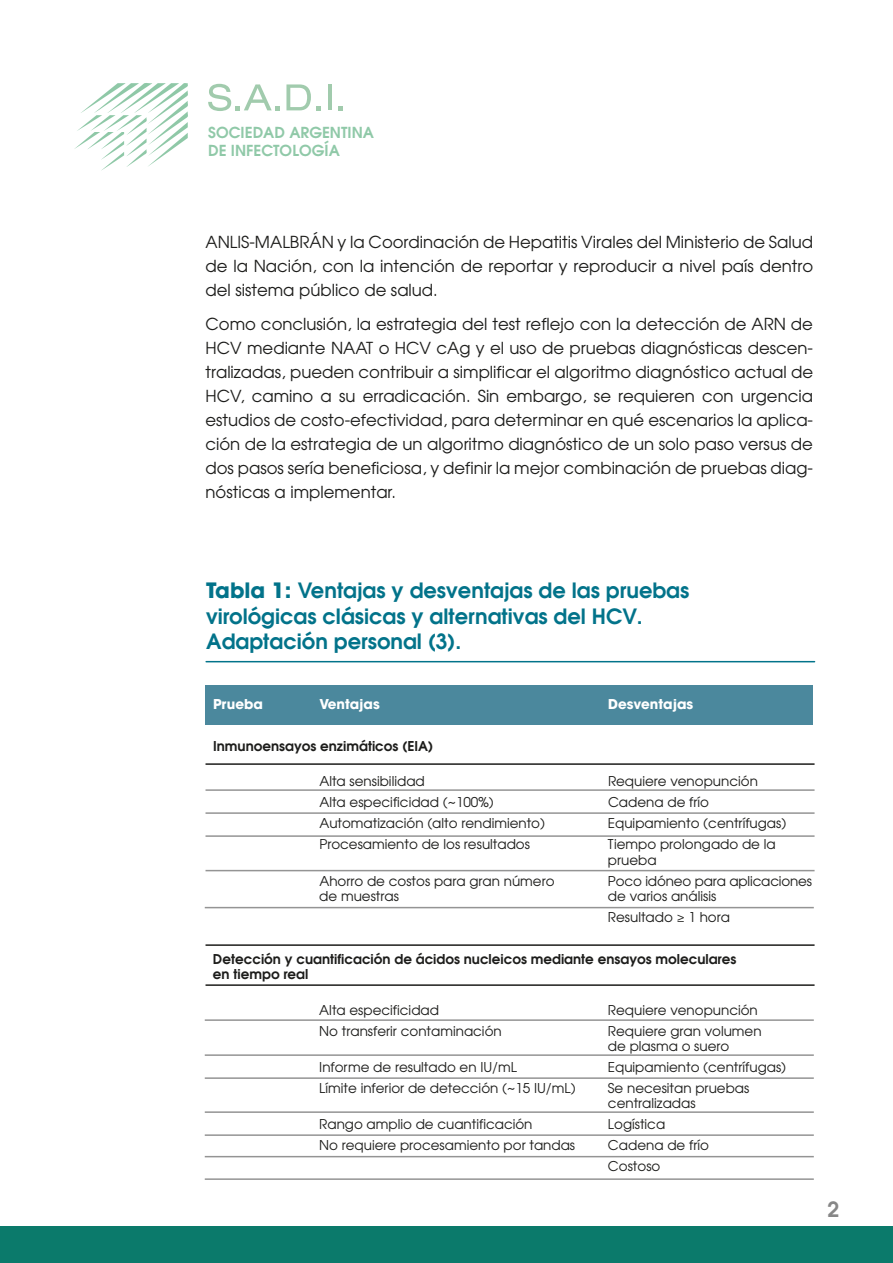
<style>
.page{position:relative;width:893px;height:1263px;background:#fff}
.page>*{position:absolute;margin:0;border:0;box-sizing:border-box;transform-origin:0 0}
.t1{font:600 21px/25.2px "Avant Garde";color:#02738a}
.t2{font:600 21px "Avant Garde";color:#878787}
.t3{font:16.5px/24px "Avant Garde";color:#1d1d1b;text-align:justify}
.t4{font:600 15.15px/18.1px "Avant Garde";color:#168e49}
.t5{font:13.5px/21px "Avant Garde";color:#1d1d1b}
.t6{font:600 13.5px/15px "Avant Garde";color:#1d1d1b}
.t7{font:700 13.5px "Avant Garde";color:#fff}
.s1{font-weight:700}
.s2{font-family:"Myriad Pro"}
</style>
<div class="page">
<div style="left:206px;top:685px;width:607px;height:39px;background:#4b889d"></div>
<svg style="left:74px;top:83px;width:114px;height:88px"></svg>
<svg style="left:208px;top:84px;width:72px;height:27px"></svg>
<svg style="left:286px;top:84px;width:35px;height:26px"></svg>
<hr style="left:328px;top:84px;width:4px;height:26px;background:#a1cbad">
<svg style="left:339px;top:106px;width:4px;height:4px"></svg>
<div style="left:0;top:1227px;width:893px;height:36px;background:#0b7a6b"></div>
<hr style="left:206px;top:661px;width:609px;height:1px;background:#02738a">
<hr style="left:206px;top:763px;width:608px;height:2px;background:#1d1d1b">
<hr style="left:206px;top:984px;width:608px;height:2px;background:#1d1d1b">
<hr style="left:206px;top:944px;width:608px;height:2px;background:#1d1d1b">
<hr style="left:206px;top:789px;width:608px;height:2px;background:#949494">
<hr style="left:206px;top:812px;width:608px;height:2px;background:#949494">
<hr style="left:206px;top:835px;width:608px;height:2px;background:#949494">
<hr style="left:206px;top:870px;width:608px;height:1px;background:#949494">
<hr style="left:205px;top:907px;width:609px;height:1px;background:#949494">
<hr style="left:205px;top:1019px;width:609px;height:2px;background:#949494">
<hr style="left:205px;top:1054px;width:609px;height:2px;background:#949494">
<hr style="left:205px;top:1077px;width:609px;height:2px;background:#949494">
<hr style="left:205px;top:1111px;width:609px;height:2px;background:#949494">
<hr style="left:205px;top:1134px;width:609px;height:2px;background:#949494">
<hr style="left:205px;top:1156px;width:609px;height:1px;background:#949494">
<hr style="left:205px;top:1178px;width:609px;height:2px;background:#949494">
<p class="t4" style="left:208px;top:123px;width:167px">SOCIEDAD ARGENTINA<br>DE INFECTOLOGÍA</p>
<p class="t3" style="left:206px;top:229px;width:609px">ANLIS-MALBRÁN y la Coordinación de Hepatitis Virales del Ministerio de Salud de la Nación, con la intención de reportar y reproducir a nivel país dentro del sistema público de salud.</p>
<p class="t3" style="left:206px;top:312px;width:609px">Como conclusión, la estrategia del test reflejo con la detección de ARN de HCV mediante NAAT o HCV cAg y el uso de pruebas diagnósticas descen&shy;tralizadas, pueden contribuir a simplificar el algoritmo diagnóstico actual de HCV, camino a su erradicación. Sin embargo, se requieren con urgencia estudios de costo-efectividad, para determinar en qué escenarios la aplica&shy;ción de la estrategia de un algoritmo diagnóstico de un solo paso versus de dos pasos sería beneficiosa, y definir la mejor combinación de pruebas diag&shy;nósticas a implementar.</p>
<p class="t1" style="left:206px;top:578px;width:485px"><span class="s1">Tabla 1:</span> Ventajas y desventajas de las pruebas virológicas clásicas y alternativas del HCV.<br>Adaptación personal (3).</p>
<p class="t7" style="left:213px;top:695px;width:51px">Prueba</p>
<p class="t7" style="left:319px;top:695px;width:62px">Ventajas</p>
<p class="t7" style="left:608px;top:695px;width:87px">Desventajas</p>
<p class="t6" style="left:213px;top:738px;width:222px">Inmunoensayos enzimáticos (EIA)</p>
<p class="t5" style="left:319px;top:770px;width:107px">Alta sensibilidad</p>
<p class="t5" style="left:608px;top:770px;width:151px">Requiere venopunción</p>
<p class="t5" style="left:319px;top:791px;width:176px">Alta especificidad (~100%)</p>
<p class="t5" style="left:608px;top:791px;width:103px">Cadena de frío</p>
<p class="t5" style="left:319px;top:812px;width:227px">Automatización (alto rendimiento)</p>
<p class="t5" style="left:608px;top:812px;width:180px">Equipamiento (centrífugas)</p>
<p class="t5" style="left:319px;top:833px;width:212px">Procesamiento de los resultados</p>
<p class="t5" style="left:608px;top:835px;width:169px;line-height:16.5px">Tiempo prolongado de la prueba</p>
<p class="t5" style="left:319px;top:871px;width:237px">Ahorro de costos para gran número</p>
<p class="t5" style="left:608px;top:871px;width:206px">Poco idóneo para aplicaciones</p>
<p class="t5" style="left:319px;top:886px;width:81px">de muestras</p>
<p class="t5" style="left:608px;top:886px;width:124px">de varios análisis<br>Resultado <span class="s2">≥</span> 1 hora</p>
<p class="t6" style="left:213px;top:951px;width:525px">Detección y cuantificación de ácidos nucleicos mediante ensayos moleculares en tiempo real</p>
<p class="t5" style="left:319px;top:1000px;width:121px">Alta especificidad</p>
<p class="t5" style="left:608px;top:1000px;width:151px">Requiere venopunción</p>
<p class="t5" style="left:319px;top:1021px;width:184px">No transferir contaminación</p>
<p class="t5" style="left:608px;top:1024px;width:155px;line-height:15px">Requiere gran volumen de plasma o suero</p>
<p class="t5" style="left:319px;top:1057px;width:199px">Informe de resultado en IU/mL</p>
<p class="t5" style="left:608px;top:1057px;width:180px">Equipamiento (centrífugas)</p>
<p class="t5" style="left:319px;top:1078px;width:258px">Límite inferior de detección (~15 IU/mL)</p>
<p class="t5" style="left:608px;top:1081px;width:143px;line-height:15px">Se necesitan pruebas centralizadas</p>
<p class="t5" style="left:319px;top:1114px;width:215px">Rango amplio de cuantificación</p>
<p class="t5" style="left:608px;top:1114px;width:59px">Logística</p>
<p class="t5" style="left:319px;top:1135px;width:257px">No requiere procesamiento por tandas</p>
<p class="t5" style="left:608px;top:1135px;width:103px">Cadena de frío<br>Costoso</p>
<p class="t2" style="left:828px;top:1195px;width:13px">2</p>
</div>
